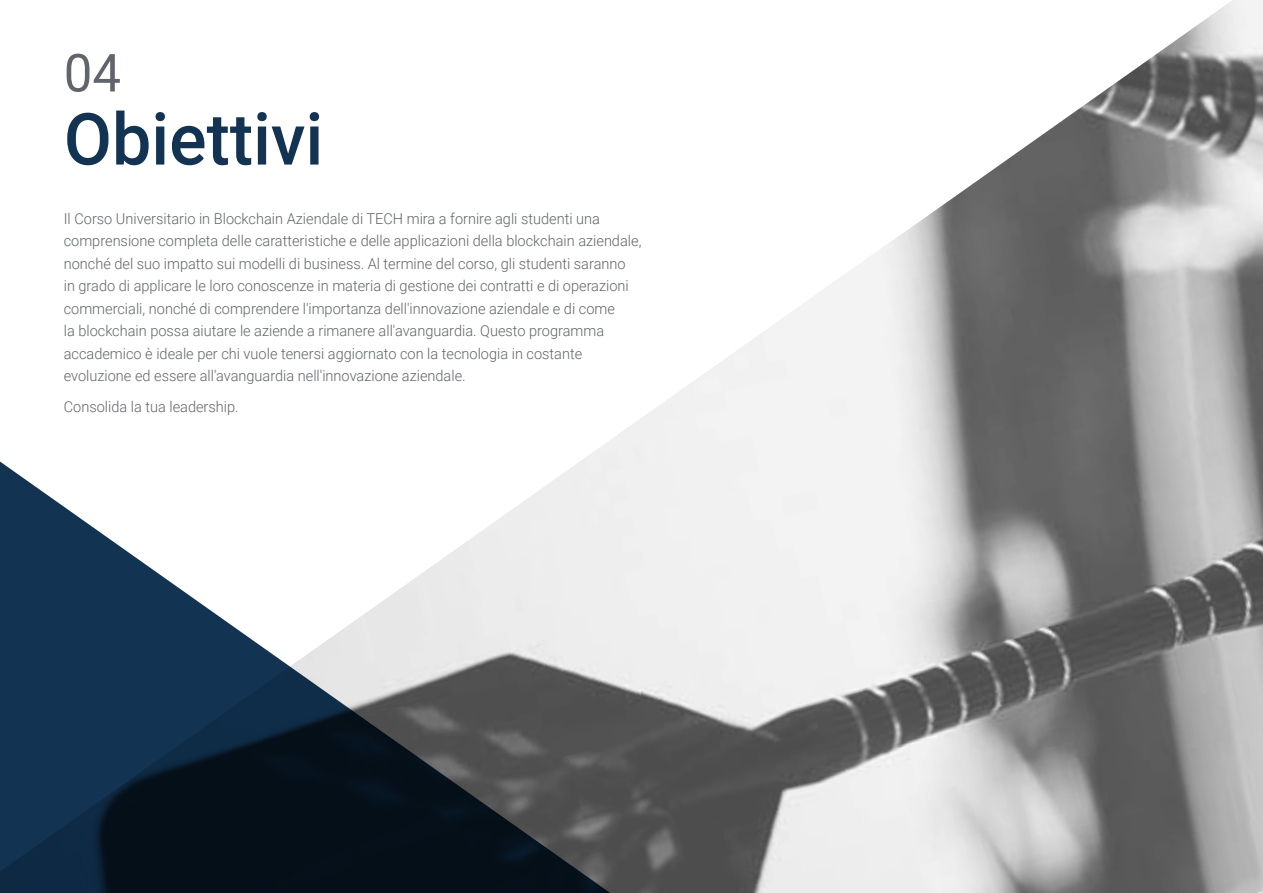
<style>
.page{position:relative;width:1263px;height:893px;background:#fff}
.page>*{position:absolute;margin:0;border:0;box-sizing:border-box;transform-origin:0 0}
.t1{font:500 72px "Roboto";color:#123352}
.t2{font:52.5px "Roboto";color:#61646a}
.t3{font:300 15px/22.5px "Roboto";color:#61646a}
</style>
<div class="page">
<img style="left:603px;top:0;width:660px;height:893px">
<svg style="left:0;top:446px;width:640px;height:447px"></svg>
<h2 class="t2" style="left:64px;top:36px;width:59px">04</h2>
<h1 class="t1" style="left:64px;top:89px;width:261px">Obiettivi</h1>
<p class="t3" style="left:64px;top:207px;width:579px">Il Corso Universitario in Blockchain Aziendale di TECH mira a fornire agli studenti una comprensione completa delle caratteristiche e delle applicazioni della blockchain aziendale, nonché del suo impatto sui modelli di business. Al termine del corso, gli studenti saranno<br>in grado di applicare le loro conoscenze in materia di gestione dei contratti e di operazioni commerciali, nonché di comprendere l'importanza dell'innovazione aziendale e di come<br>la blockchain possa aiutare le aziende a rimanere all'avanguardia. Questo programma accademico è ideale per chi vuole tenersi aggiornato con la tecnologia in costante evoluzione ed essere all'avanguardia nell'innovazione aziendale.</p>
<p class="t3" style="left:64px;top:395px;width:176px">Consolida la tua leadership.</p>
</div>
